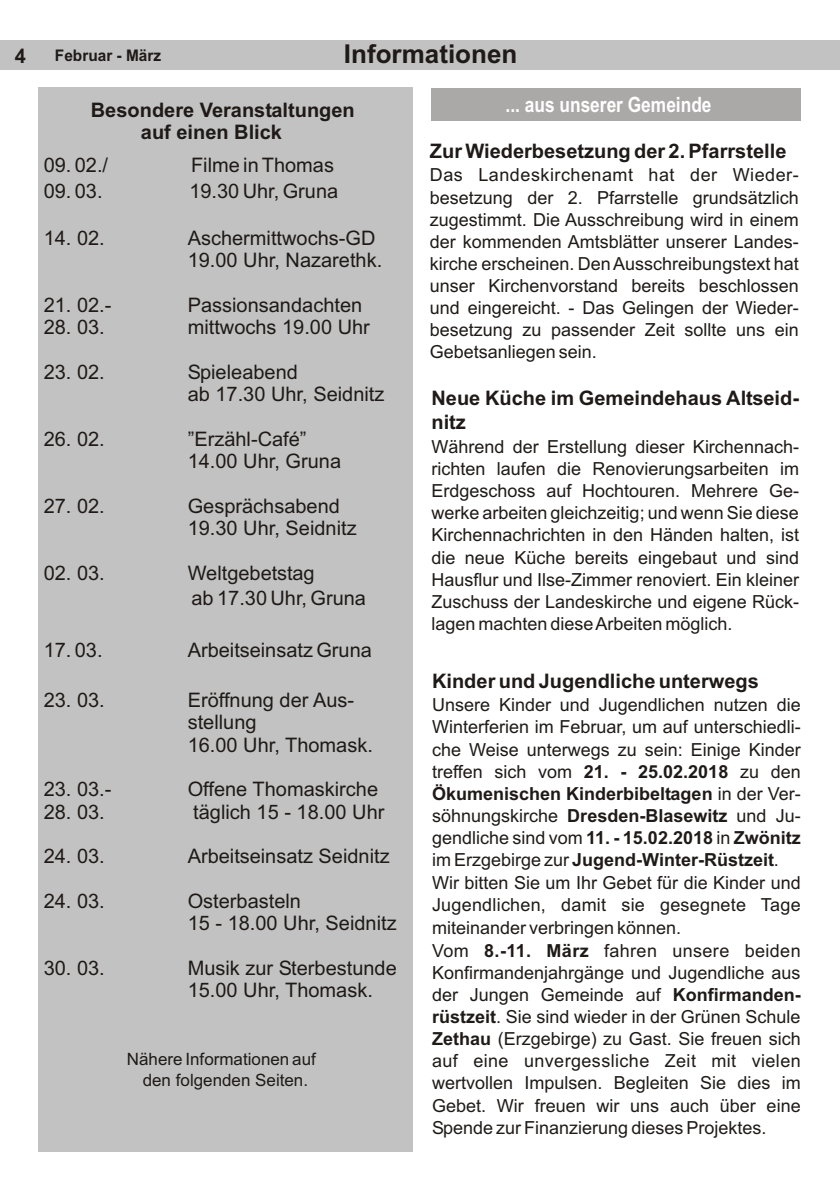
<style>
.page{position:relative;width:840px;height:1192px;background:#fff}
.page>*{position:absolute;margin:0;border:0;box-sizing:border-box;transform-origin:0 0}
.t1{font:700 26px "Arial";color:#1f1a17}
.t2{font:700 21.2px "Arial Narrow";color:#fff}
.t3{font:20px/22.4px "Arial";color:#1f1a17}
.t4{font:700 20px/22.4px "Arial";color:#1f1a17}
.t5{font:18px/22.2px "Arial";color:#1f1a17;text-align:justify}
.t6{font:17px/20.8px "Arial";color:#1f1a17;text-align:center}
.t7{font:700 16px "Arial";color:#1f1a17;scale:.96 1}
.s1{font-weight:700}
</style>
<div class="page">
<div style="left:432px;top:88px;width:369px;height:33px;background:#aba8a8"></div>
<div style="left:39px;top:87px;width:374px;height:1065px;background:#c2c2c2"></div>
<div style="left:0;top:40px;width:840px;height:30px;background:#c2c2c2"></div>
<h1 class="t1" style="left:344px;top:44px;width:175px">Informationen</h1>
<p class="t4" style="left:141px;top:100px;width:215px;text-indent:-50px">Besondere Veranstaltungen auf einen Blick</p>
<p class="t4" style="left:15px;top:47px;width:13px">4</p>
<p class="t7" style="left:55px;top:49px;width:112px">Februar - März</p>
<p class="t2" style="left:506px;top:97px;width:207px">... aus unserer Gemeinde</p>
<p class="t3" style="left:44px;top:156px;width:66px">09. 02./</p>
<p class="t3" style="left:191px;top:156px;width:145px">Filme in Thomas</p>
<p class="t3" style="left:44px;top:181px;width:60px">09. 03.</p>
<p class="t3" style="left:189px;top:181px;width:150px">19.30 Uhr, Gruna</p>
<p class="t3" style="left:44px;top:228px;width:63px">14. 02.</p>
<p class="t3" style="left:188px;top:228px;width:196px">Aschermittwochs-GD<br>19.00 Uhr, Nazarethk.</p>
<p class="t3" style="left:44px;top:295px;width:69px">21. 02.-</p>
<p class="t3" style="left:188px;top:295px;width:176px">Passionsandachten</p>
<p class="t3" style="left:44px;top:317px;width:63px">28. 03.</p>
<p class="t3" style="left:188px;top:317px;width:184px">mittwochs 19.00 Uhr</p>
<p class="t3" style="left:44px;top:362px;width:63px">23. 02.</p>
<p class="t3" style="left:188px;top:362px;width:198px">Spieleabend<br>ab 17.30 Uhr, Seidnitz</p>
<p class="t3" style="left:44px;top:429px;width:63px">26. 02.</p>
<p class="t3" style="left:188px;top:429px;width:155px">”Erzähl-Café”<br>14.00 Uhr, Gruna</p>
<p class="t3" style="left:44px;top:496px;width:63px">27. 02.</p>
<p class="t3" style="left:188px;top:496px;width:170px">Gesprächsabend<br>19.30 Uhr, Seidnitz</p>
<p class="t3" style="left:44px;top:563px;width:63px">02. 03.</p>
<p class="t3" style="left:188px;top:562px;width:180px;line-height:25.6px">Weltgebetstag<br>ab 17.30 Uhr, Gruna</p>
<p class="t3" style="left:44px;top:640px;width:60px">17. 03.</p>
<p class="t3" style="left:188px;top:640px;width:186px">Arbeitseinsatz Gruna</p>
<p class="t3" style="left:44px;top:691px;width:63px">23. 03.</p>
<p class="t3" style="left:188px;top:691px;width:187px">Eröffnung der Aus&shy;stellung<br>16.00 Uhr, Thomask.</p>
<p class="t3" style="left:44px;top:780px;width:69px">23. 03.-</p>
<p class="t3" style="left:188px;top:780px;width:192px">Offene Thomaskirche</p>
<p class="t3" style="left:44px;top:802px;width:63px">28. 03.</p>
<p class="t3" style="left:193px;top:802px;width:193px">täglich 15 - 18.00 Uhr</p>
<p class="t3" style="left:44px;top:847px;width:63px">24. 03.</p>
<p class="t3" style="left:188px;top:847px;width:204px">Arbeitseinsatz Seidnitz</p>
<p class="t3" style="left:44px;top:892px;width:63px">24. 03.</p>
<p class="t3" style="left:188px;top:892px;width:211px">Osterbasteln<br>15 - 18.00 Uhr, Seidnitz</p>
<p class="t3" style="left:44px;top:959px;width:63px">30. 03.</p>
<p class="t3" style="left:188px;top:959px;width:211px">Musik zur Sterbestunde<br>15.00 Uhr, Thomask.</p>
<p class="t6" style="left:127px;top:1050px;width:191px">Nähere Informationen auf den folgenden Seiten.</p>
<p class="t4" style="left:430px;top:141px;width:358px">Zur Wiederbesetzung der 2. Pfarrstelle</p>
<p class="t5" style="left:430px;top:166px;width:370px">Das Landeskirchenamt hat der Wieder&shy;besetzung der 2. Pfarrstelle grundsätzlich zugestimmt. Die Ausschreibung wird in einem der kommenden Amtsblätter unserer Landes&shy;kirche erscheinen. Den Ausschreibungstext hat unser Kirchenvorstand bereits beschlossen und eingereicht. - Das Gelingen der Wieder&shy;besetzung zu passender Zeit sollte uns ein Gebetsanliegen sein.</p>
<p class="t4" style="left:431px;top:387px;width:369px;line-height:24.6px">Neue Küche im Gemeindehaus Altseid&shy;nitz</p>
<p class="t5" style="left:431px;top:437px;width:369px">Während der Erstellung dieser Kirchennach&shy;richten laufen die Renovierungsarbeiten im Erdgeschoss auf Hochtouren. Mehrere Ge&shy;werke arbeiten gleichzeitig; und wenn Sie diese Kirchennachrichten in den Händen halten, ist die neue Küche bereits eingebaut und sind Hausflur und Ilse-Zimmer renoviert. Ein kleiner Zuschuss der Landeskirche und eigene Rück&shy;lagen machten diese Arbeiten möglich.</p>
<p class="t4" style="left:432px;top:671px;width:328px">Kinder und Jugendliche unterwegs</p>
<p class="t5" style="left:432px;top:696px;width:370px;text-align:left">Unsere Kinder und Jugendlichen nutzen die Winterferien im Februar, um auf unterschiedli&shy;che Weise unterwegs zu sein: Einige Kinder treffen sich vom <span class="s1">21. - 25.02.2018</span> zu den <span class="s1">Ökumenischen Kinderbibeltagen</span> in der Ver&shy;söhnungskirche <span class="s1">Dresden-Blasewitz</span> und Ju&shy;gendliche sind vom <span class="s1">11. - 15.02.2018</span> in <span class="s1">Zwönitz </span>im Erzgebirge zur <span class="s1">Jugend-Winter-Rüstzeit</span>.<br>Wir bitten Sie um Ihr Gebet für die Kinder und Jugendlichen, damit sie gesegnete Tage miteinander verbringen können.<br>Vom <span class="s1">8.-11. März</span> fahren unsere beiden Konfirmandenjahrgänge und Jugendliche aus der Jungen Gemeinde auf <span class="s1">Konfirmanden&shy;rüstzeit</span>. Sie sind wieder in der Grünen Schule <span class="s1">Zethau</span> (Erzgebirge) zu Gast. Sie freuen sich auf eine unvergessliche Zeit mit vielen wertvollen Impulsen. Begleiten Sie dies im Gebet. Wir freuen wir uns auch über eine Spende zur Finanzierung dieses Projektes.</p>
</div>
